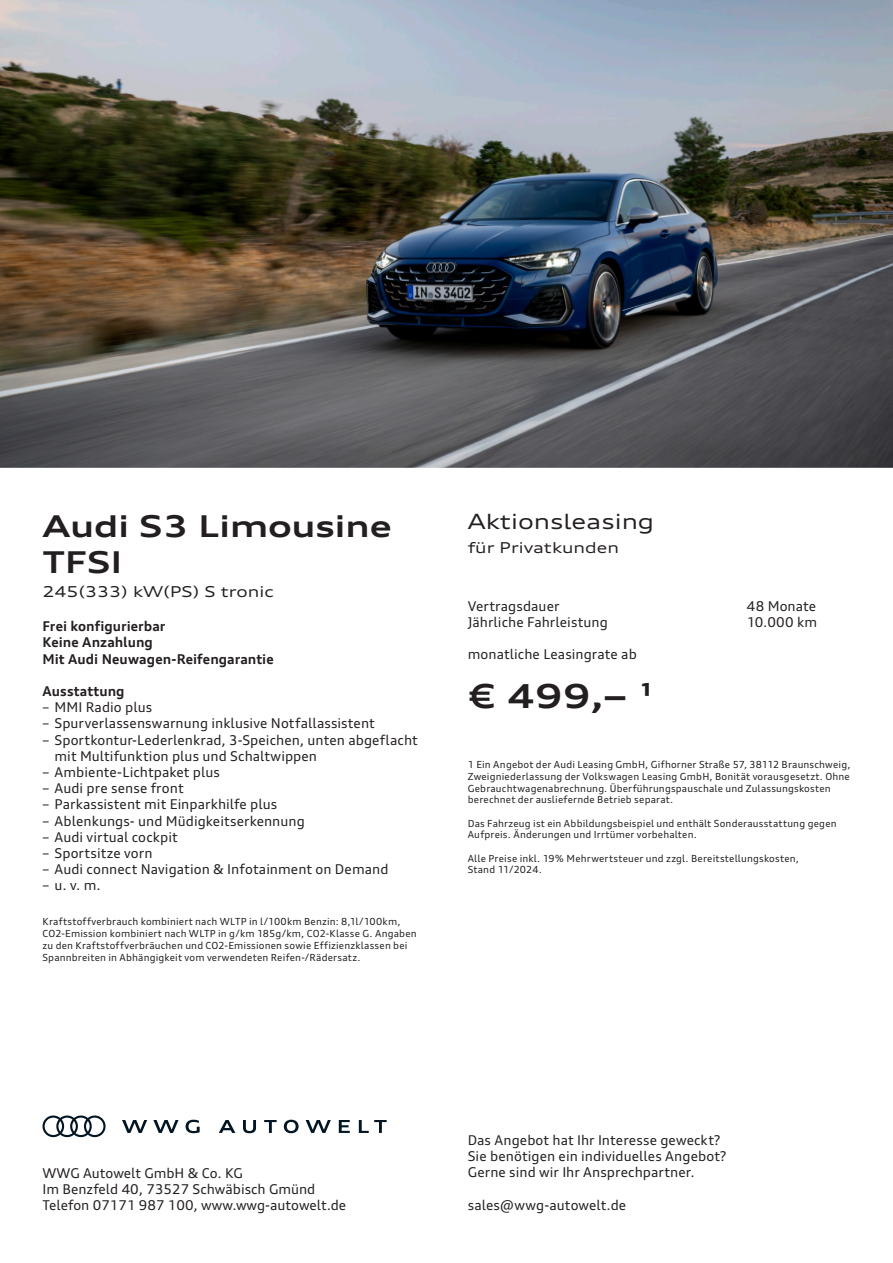
<style>
.page{position:relative;width:893px;height:1263px;background:#fff}
.page>*{position:absolute;margin:0;border:0;box-sizing:border-box;transform-origin:0 0}
.t1{font:700 expanded 33px "Audi Type";color:#231f20}
.t2{font:700 expanded 30px/36px "Audi Type";color:#231f20}
.t3{font:expanded 21px "Audi Type";color:#231f20}
.t4{font:expanded 15px "Audi Type";color:#231f20}
.t5{font:13.5px/16.2px "Audi Type";letter-spacing:.005em;color:#231f20}
.t6{font:700 13.5px/16.2px "Audi Type";letter-spacing:.005em;color:#231f20}
.t7{font:9.75px/11.7px "Audi Type";letter-spacing:.02em;color:#231f20}
</style>
<div class="page">
<svg style="left:122px;top:1120px;width:265px;height:13px"></svg>
<svg style="left:43px;top:1115px;width:63px;height:22px"></svg>
<img style="left:0;top:0;width:893px;height:468px">
<h2 class="t2" style="left:43px;top:508px;width:350px">Audi S3 Limousine<br>TFSI</h2>
<h3 class="t4" style="left:43px;top:583px;width:233px">245(333) kW(PS) S tronic</h3>
<h3 class="t6" style="left:43px;top:618px;width:233px">Frei konfigurierbar<br>Keine Anzahlung<br>Mit Audi Neuwagen-Reifengarantie</h3>
<h3 class="t6" style="left:43px;top:683px;width:84px">Ausstattung</h3>
<h3 class="t5" style="left:43px;top:699px;width:111px">– MMI Radio plus</h3>
<h3 class="t5" style="left:43px;top:715px;width:334px">– Spurverlassenswarnung inklusive Notfallassistent</h3>
<h3 class="t5" style="left:55px;top:731px;width:365px;text-indent:-12px">– Sportkontur-Lederlenkrad, 3-Speichen, unten abgeflacht mit Multifunktion plus und Schaltwippen</h3>
<h3 class="t5" style="left:43px;top:764px;width:179px">– Ambiente-Lichtpaket plus</h3>
<h3 class="t5" style="left:43px;top:780px;width:143px">– Audi pre sense front</h3>
<h3 class="t5" style="left:43px;top:796px;width:236px">– Parkassistent mit Einparkhilfe plus</h3>
<h3 class="t5" style="left:43px;top:812px;width:264px">– Ablenkungs- und Müdigkeitserkennung</h3>
<h3 class="t5" style="left:43px;top:829px;width:137px">– Audi virtual cockpit</h3>
<h3 class="t5" style="left:43px;top:845px;width:112px">– Sportsitze vorn</h3>
<h3 class="t5" style="left:43px;top:861px;width:347px">– Audi connect Navigation &amp; Infotainment on Demand</h3>
<h3 class="t5" style="left:43px;top:877px;width:60px">– u. v. m.</h3>
<p class="t7" style="left:43px;top:916px;width:376px">Kraftstoffverbrauch kombiniert nach WLTP in l/100km Benzin: 8,1l/100km, CO2-Emission kombiniert nach WLTP in g/km 185g/km, CO2-Klasse G. Angaben zu den Kraftstoffverbräuchen und CO2-Emissionen sowie Effizienzklassen bei Spannbreiten in Abhängigkeit vom verwendeten Reifen-/Rädersatz.</p>
<h3 class="t3" style="left:468px;top:509px;width:188px">Aktionsleasing</h3>
<h3 class="t4" style="left:468px;top:539px;width:153px">für Privatkunden</h3>
<h3 class="t5" style="left:468px;top:597px;width:93px">Vertragsdauer</h3>
<h3 class="t5" style="left:747px;top:597px;width:71px">48 Monate</h3>
<h3 class="t5" style="left:468px;top:614px;width:142px">Jährliche Fahrleistung</h3>
<h3 class="t5" style="left:747px;top:614px;width:72px">10.000 km</h3>
<h3 class="t5" style="left:468px;top:646px;width:171px">monatliche Leasingrate ab</h3>
<h1 class="t1" style="left:468px;top:675px;width:189px">€ 499,– ¹</h1>
<p class="t7" style="left:468px;top:759px;width:384px">1 Ein Angebot der Audi Leasing GmbH, Gifhorner Straße 57, 38112 Braunschweig, Zweigniederlassung der Volkswagen Leasing GmbH, Bonität vorausgesetzt. Ohne Gebrauchtwagenabrechnung. Überführungspauschale und Zulassungskosten berechnet der ausliefernde Betrieb separat.</p>
<p class="t7" style="left:468px;top:817px;width:370px">Das Fahrzeug ist ein Abbildungsbeispiel und enthält Sonderausstattung gegen<br>Aufpreis. Änderungen und Irrtümer vorbehalten.</p>
<p class="t7" style="left:468px;top:852px;width:333px">Alle Preise inkl. 19% Mehrwertsteuer und zzgl. Bereitstellungskosten,<br>Stand 11/2024.</p>
<h3 class="t5" style="left:43px;top:1165px;width:305px">WWG Autowelt GmbH &amp; Co. KG<br>Im Benzfeld 40, 73527 Schwäbisch Gmünd<br>Telefon 07171 987 100, www.wwg-autowelt.de</h3>
<h3 class="t5" style="left:468px;top:1132px;width:261px">Das Angebot hat Ihr Interesse geweckt?<br>Sie benötigen ein individuelles Angebot?<br>Gerne sind wir Ihr Ansprechpartner.</h3>
<h3 class="t5" style="left:468px;top:1197px;width:160px">sales@wwg-autowelt.de</h3>
</div>
